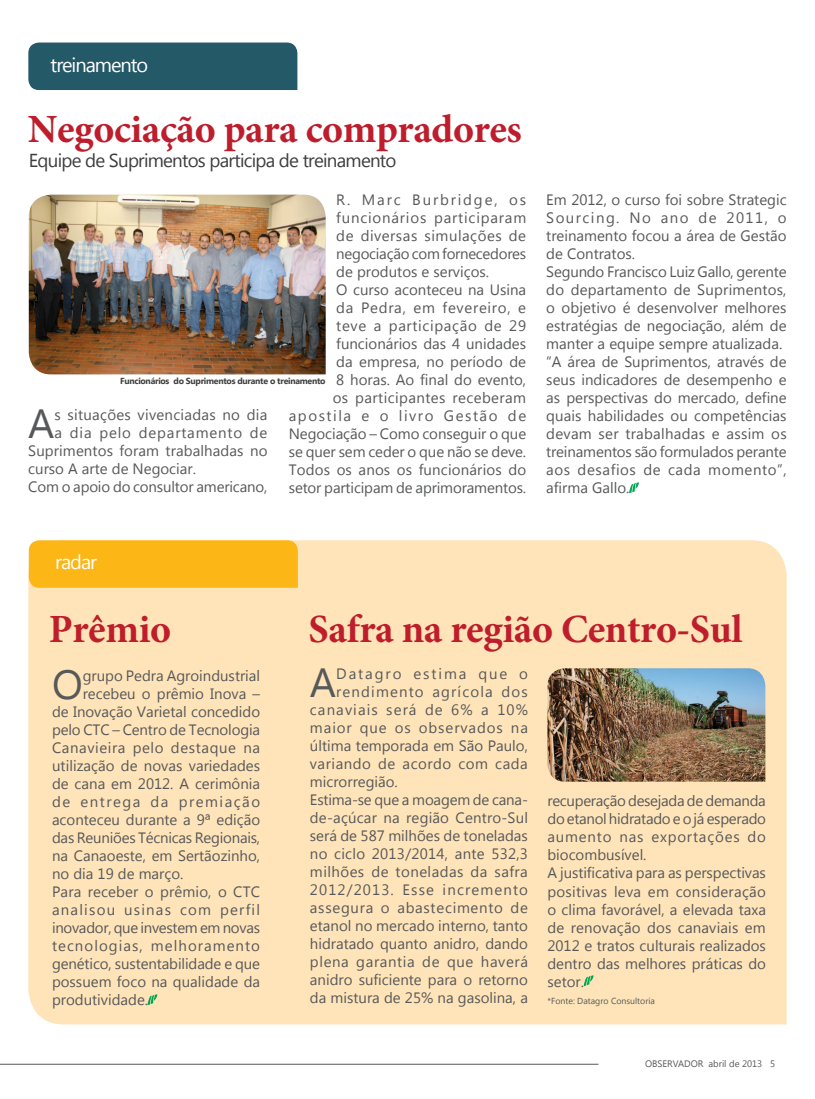
<style>
.page{position:relative;width:815px;height:1099px;background:#fff}
.page>*{position:absolute;margin:0;border:0;box-sizing:border-box;transform-origin:0 0}
.texto_miolo{font:40.75px "Segoe UI";color:#57585a}
.texto_miolo-2{font:700 40px "Minion Pro";letter-spacing:-.01em;color:#be1d2c}
.t1{font:20px "Segoe UI";letter-spacing:-.05em;color:#fff}
.sub_titulo{font:18.75px "Segoe UI";letter-spacing:-.04em;color:#3e3e3f}
.texto_miolo-3{font:15px/18px "Segoe UI";color:#57585a;text-align:justify}
.texto_miolo-4{font:15px "Segoe UI";letter-spacing:.075em;color:#57585a}
.texto_miolo-5{font:15px "Segoe UI";letter-spacing:.02em;color:#57585a}
.texto_miolo-6{font:15px "Segoe UI";letter-spacing:.04em;color:#57585a}
.texto_miolo-7{font:15px "Segoe UI";letter-spacing:.035em;color:#57585a}
.texto_miolo-8{font:15px "Segoe UI";letter-spacing:.06em;color:#57585a}
.texto_miolo-9{font:15px "Segoe UI";letter-spacing:.055em;color:#57585a}
.texto_miolo-10{font:15px "Segoe UI";letter-spacing:.1em;color:#57585a}
.texto_miolo-11{font:15px "Segoe UI";letter-spacing:.13em;color:#57585a}
.t2{font:9.38px "Segoe UI";color:#57585a}
.texto_miolo-12{font:700 8.75px "Segoe UI";letter-spacing:-.03em;color:#3e3e3f}
.texto_miolo-13{font:8.75px "Segoe UI";color:#57585a}
</style>
<div class="page">
<hr style="left:0;top:1063px;width:598px;height:1px;background:#57585a">
<div style="left:28px;top:540px;width:759px;height:484px;background:#fee4b8"></div>
<div style="left:29px;top:540px;width:269px;height:47px;background:#fcb615"></div>
<svg style="left:584px;top:975px;width:10px;height:11px"></svg>
<svg style="left:629px;top:482px;width:10px;height:11px"></svg>
<svg style="left:147px;top:994px;width:10px;height:11px"></svg>
<div style="left:28px;top:43px;width:269px;height:47px;background:#245968"></div>
<img style="left:29px;top:195px;width:297px;height:179px">
<img style="left:547px;top:668px;width:218px;height:113px">
<p class="t1" style="left:51px;top:51px;width:99px">treinamento</p>
<p class="texto_miolo-2" style="left:28px;top:101px;width:495px">Negociação para compradores</p>
<p class="sub_titulo" style="left:29px;top:147px;width:369px">Equipe de Suprimentos participa de treinamento</p>
<p class="texto_miolo-3" style="left:336px;top:190px;width:191px">R. Marc Burbridge, os funcionários participaram de diversas simulações de negociação com fornecedores de produtos e serviços.</p>
<p class="texto_miolo-3" style="left:289px;top:280px;width:239px;text-align:right">O curso aconteceu na Usina<br>da Pedra, em fevereiro, e<br>teve a participação de 29 funcionários das 4 unidades<br>da empresa, no período de<br>8 horas. Ao final do evento,<br>os participantes receberam apostila e o livro Gestão de<br>Negociação – Como conseguir o que se quer sem ceder o que não se deve.</p>
<p class="texto_miolo-3" style="left:289px;top:460px;width:239px">Todos os anos os funcionários do setor participam de aprimoramentos.</p>
<p class="texto_miolo-12" style="left:120px;top:375px;width:207px">Funcionários do Suprimentos durante o treinamento</p>
<p class="texto_miolo" style="left:28px;top:395px;width:28px">A</p>
<p class="texto_miolo-5" style="left:55px;top:404px;width:214px">s situações vivenciadas no dia</p>
<p class="texto_miolo-9" style="left:55px;top:422px;width:214px">a dia pelo departamento de</p>
<p class="texto_miolo-3" style="left:28px;top:441px;width:241px">Suprimentos foram trabalhadas no</p>
<p class="texto_miolo-3" style="left:28px;top:459px;width:169px">curso A arte de Negociar.</p>
<p class="texto_miolo-3" style="left:28px;top:477px;width:241px">Com o apoio do consultor americano,</p>
<p class="texto_miolo-3" style="left:546px;top:190px;width:242px">Em 2012, o curso foi sobre Strategic Sourcing. No ano de 2011, o treinamento focou a área de Gestão de Contratos.</p>
<p class="texto_miolo-3" style="left:546px;top:262px;width:242px">Segundo Francisco Luiz Gallo, gerente do departamento de Suprimentos, o objetivo é desenvolver melhores estratégias de negociação, além de manter a equipe sempre atualizada.</p>
<p class="texto_miolo-3" style="left:546px;top:352px;width:242px">“A área de Suprimentos, através de seus indicadores de desempenho e as perspectivas do mercado, define quais habilidades ou competências devam ser trabalhadas e assim os treinamentos são formulados perante aos desafios de cada momento”, afirma Gallo.</p>
<p class="t1" style="left:55px;top:548px;width:44px">radar</p>
<p class="texto_miolo-2" style="left:49px;top:600px;width:124px">Prêmio</p>
<p class="texto_miolo-2" style="left:309px;top:601px;width:436px">Safra na região Centro-Sul</p>
<p class="texto_miolo" style="left:52px;top:656px;width:32px">O</p>
<p class="texto_miolo-3" style="left:83px;top:666px;width:179px">grupo Pedra Agroindustrial</p>
<p class="texto_miolo-3" style="left:83px;top:684px;width:179px">recebeu o prêmio Inova –</p>
<p class="texto_miolo-3" style="left:52px;top:702px;width:210px">de Inovação Varietal concedido</p>
<p class="texto_miolo-3" style="left:52px;top:720px;width:210px">pelo CTC – Centro de Tecnologia</p>
<p class="texto_miolo-6" style="left:52px;top:737px;width:210px">Canavieira pelo destaque na</p>
<p class="texto_miolo-3" style="left:52px;top:756px;width:210px">utilização de novas variedades</p>
<p class="texto_miolo-3" style="left:52px;top:774px;width:210px">de cana em 2012. A cerimônia</p>
<p class="texto_miolo-10" style="left:52px;top:791px;width:210px">de entrega da premiação</p>
<p class="texto_miolo-3" style="left:52px;top:810px;width:210px">aconteceu durante a 9ª edição</p>
<p class="texto_miolo-3" style="left:52px;top:828px;width:210px">das Reuniões Técnicas Regionais,</p>
<p class="texto_miolo-3" style="left:52px;top:846px;width:210px">na Canaoeste, em Sertãozinho,</p>
<p class="texto_miolo-3" style="left:52px;top:864px;width:133px">no dia 19 de março.</p>
<p class="texto_miolo-3" style="left:52px;top:882px;width:210px">Para receber o prêmio, o CTC analisou usinas com perfil inovador, que investem em novas tecnologias, melhoramento genético, sustentabilidade e que possuem foco na qualidade da produtividade.</p>
<p class="texto_miolo" style="left:310px;top:654px;width:28px">A</p>
<p class="texto_miolo-11" style="left:336px;top:663px;width:193px">Datagro estima que o</p>
<p class="texto_miolo-4" style="left:336px;top:681px;width:193px">rendimento agrícola dos</p>
<p class="texto_miolo-4" style="left:310px;top:699px;width:219px">canaviais será de 6% a 10%</p>
<p class="texto_miolo-8" style="left:310px;top:717px;width:220px">maior que os observados na</p>
<p class="texto_miolo-3" style="left:310px;top:736px;width:219px">última temporada em São Paulo,</p>
<p class="texto_miolo-7" style="left:310px;top:753px;width:219px">variando de acordo com cada</p>
<p class="texto_miolo-3" style="left:310px;top:772px;width:89px">microrregião.</p>
<p class="texto_miolo-3" style="left:310px;top:790px;width:220px">Estima-se que a moagem de cana&shy;de-açúcar na região Centro-Sul será de 587 milhões de toneladas no ciclo 2013/2014, ante 532,3 milhões de toneladas da safra 2012/2013. Esse incremento assegura o abastecimento de etanol no mercado interno, tanto hidratado quanto anidro, dando plena garantia de que haverá anidro suficiente para o retorno da mistura de 25% na gasolina, a</p>
<p class="texto_miolo-3" style="left:547px;top:791px;width:220px">recuperação desejada de demanda do etanol hidratado e o já esperado aumento nas exportações do biocombusível.</p>
<p class="texto_miolo-3" style="left:547px;top:863px;width:220px">A justificativa para as perspectivas positivas leva em consideração o clima favorável, a elevada taxa de renovação dos canaviais em 2012 e tratos culturais realizados dentro das melhores práticas do setor.</p>
<p class="texto_miolo-13" style="left:547px;top:994px;width:109px">*Fonte: Datagro Consultoria</p>
<p class="t2" style="left:645px;top:1057px;width:132px">OBSERVADOR abril de 2013 5</p>
</div>
